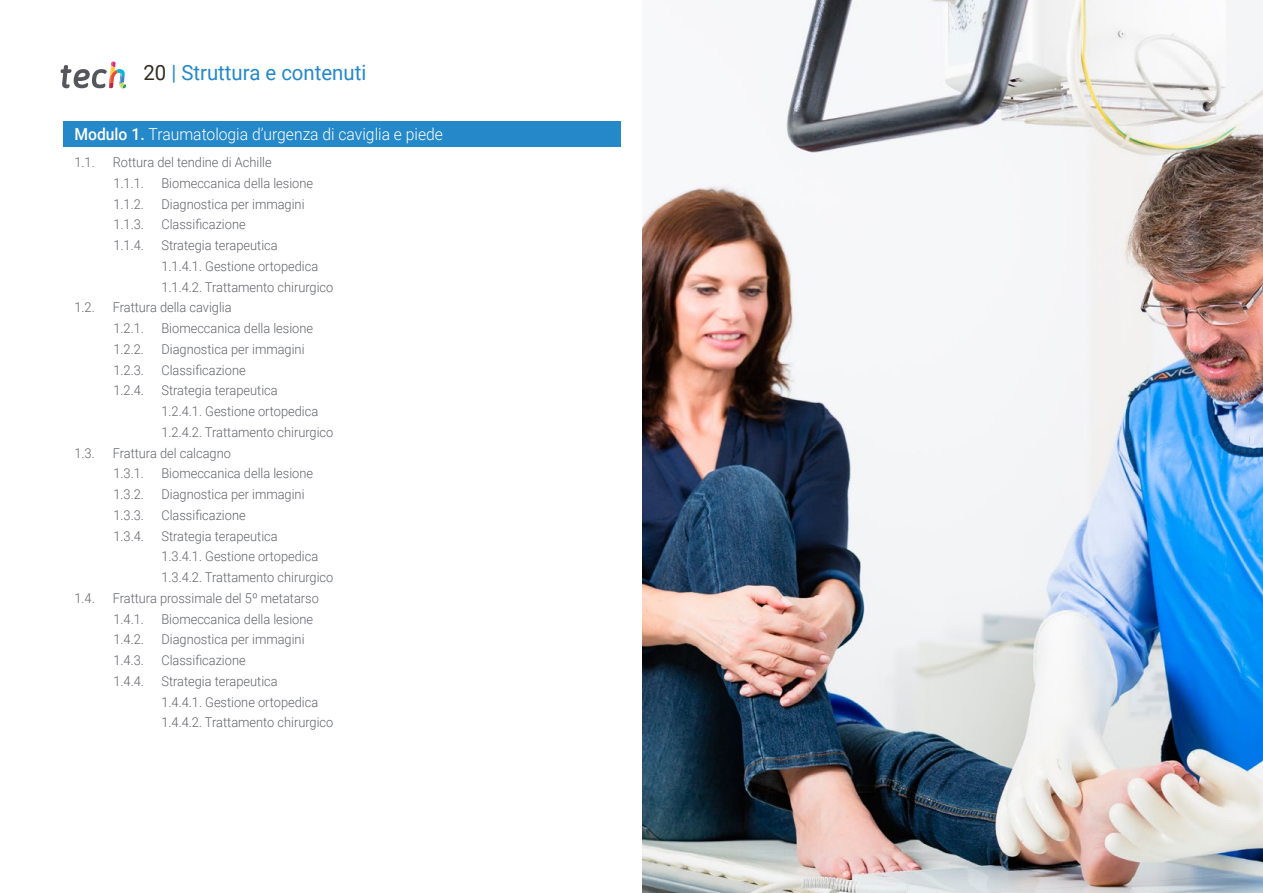
<style>
.page{position:relative;width:1263px;height:893px;background:#fff}
.page>*{position:absolute;margin:0;border:0;box-sizing:border-box;transform-origin:0 0}
.t1{font:21px "Roboto";color:#2488c9}
.t2{font:300 16.5px "Roboto";color:#fff;scale:.95 1}
.t3{font:300 13.5px/20.7px "Roboto";color:#61646a;scale:.95 1}
.s1{color:#312e20}
.s2{font-weight:500}
</style>
<div class="page">
<div style="left:63px;top:121px;width:558px;height:25px;background:#2488c9"></div>
<img style="left:642px;top:0;width:621px;height:893px">
<svg style="left:61px;top:62px;width:65px;height:27px"></svg>
<h1 class="t1" style="left:144px;top:57px;width:224px"><span class="s1">20</span> | Struttura e contenuti</h1>
<p class="t2" style="left:74px;top:123px;width:389px"><span class="s2">Modulo 1.</span> Traumatologia d’urgenza di caviglia e piede</p>
<p class="t3" style="left:74px;top:151px;width:23px">1.1.</p>
<p class="t3" style="left:113px;top:151px;width:169px">Rottura del tendine di Achille<br>1.1.1.</p>
<p class="t3" style="left:161px;top:172px;width:161px">Biomeccanica della lesione</p>
<p class="t3" style="left:113px;top:193px;width:34px">1.1.2.</p>
<p class="t3" style="left:161px;top:193px;width:152px">Diagnostica per immagini</p>
<p class="t3" style="left:113px;top:214px;width:34px">1.1.3.</p>
<p class="t3" style="left:161px;top:214px;width:90px">Classificazione</p>
<p class="t3" style="left:113px;top:234px;width:34px">1.1.4.</p>
<p class="t3" style="left:161px;top:234px;width:183px">Strategia terapeutica<br>1.1.4.1. Gestione ortopedica<br>1.1.4.2. Trattamento chirurgico</p>
<p class="t3" style="left:74px;top:297px;width:23px">1.2.</p>
<p class="t3" style="left:113px;top:297px;width:127px">Frattura della caviglia<br>1.2.1.</p>
<p class="t3" style="left:161px;top:317px;width:161px">Biomeccanica della lesione</p>
<p class="t3" style="left:113px;top:338px;width:34px">1.2.2.</p>
<p class="t3" style="left:161px;top:338px;width:152px">Diagnostica per immagini</p>
<p class="t3" style="left:113px;top:359px;width:34px">1.2.3.</p>
<p class="t3" style="left:161px;top:359px;width:90px">Classificazione</p>
<p class="t3" style="left:113px;top:380px;width:34px">1.2.4.</p>
<p class="t3" style="left:161px;top:380px;width:183px">Strategia terapeutica<br>1.2.4.1. Gestione ortopedica<br>1.2.4.2. Trattamento chirurgico</p>
<p class="t3" style="left:74px;top:442px;width:23px">1.3.</p>
<p class="t3" style="left:113px;top:442px;width:126px">Frattura del calcagno<br>1.3.1.</p>
<p class="t3" style="left:161px;top:463px;width:161px">Biomeccanica della lesione</p>
<p class="t3" style="left:113px;top:483px;width:34px">1.3.2.</p>
<p class="t3" style="left:161px;top:483px;width:152px">Diagnostica per immagini</p>
<p class="t3" style="left:113px;top:504px;width:34px">1.3.3.</p>
<p class="t3" style="left:161px;top:504px;width:90px">Classificazione</p>
<p class="t3" style="left:113px;top:525px;width:34px">1.3.4.</p>
<p class="t3" style="left:161px;top:525px;width:183px">Strategia terapeutica<br>1.3.4.1. Gestione ortopedica<br>1.3.4.2. Trattamento chirurgico</p>
<p class="t3" style="left:74px;top:587px;width:23px">1.4.</p>
<p class="t3" style="left:113px;top:587px;width:219px">Frattura prossimale del 5º metatarso<br>1.4.1.</p>
<p class="t3" style="left:161px;top:608px;width:161px">Biomeccanica della lesione</p>
<p class="t3" style="left:113px;top:629px;width:34px">1.4.2.</p>
<p class="t3" style="left:161px;top:629px;width:152px">Diagnostica per immagini</p>
<p class="t3" style="left:113px;top:649px;width:34px">1.4.3.</p>
<p class="t3" style="left:161px;top:649px;width:90px">Classificazione</p>
<p class="t3" style="left:113px;top:670px;width:34px">1.4.4.</p>
<p class="t3" style="left:161px;top:670px;width:183px">Strategia terapeutica<br>1.4.4.1. Gestione ortopedica<br>1.4.4.2. Trattamento chirurgico</p>
</div>
